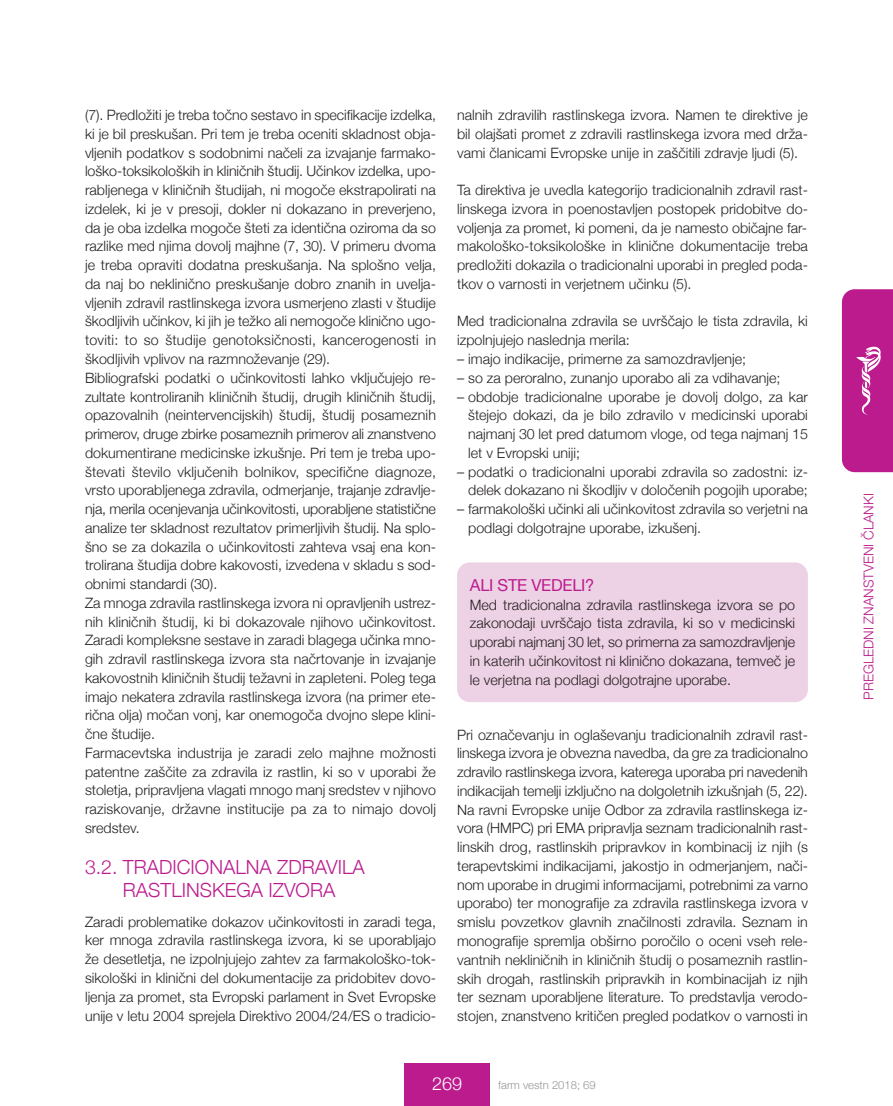
<style>
.page{position:relative;width:893px;height:1106px;background:#fff}
.page>*{position:absolute;margin:0;border:0;box-sizing:border-box;transform-origin:0 0}
.t1{font:300 19.5px/22.5px "Helvetica Neue";color:#bc1b8d;text-align:center}
.t2{font:300 18px "Helvetica Neue";color:#fff}
.t3{font:16.5px "Helvetica Neue";letter-spacing:-.015em;color:#bc1b8d}
.t4{font:300 14.25px/18.8px "Helvetica Neue";color:#231f20;text-align:justify}
.t5{font:300 13.5px "Helvetica Neue";color:#bc1b8d}
.t6{font:300 11.25px "Helvetica Neue";color:#939598}
</style>
<div class="page">
<div style="left:405px;top:1063px;width:85px;height:43px;background:#bc1b8d"></div>
<svg style="left:842px;top:289px;width:51px;height:183px;background:#bf2692"></svg>
<div style="left:457px;top:562px;width:351px;height:140px;background:#edd1e4;border-radius:13px"></div>
<p class="t4" style="left:85px;top:105px;width:352px;text-align:left">(7). Predložiti je treba točno sestavo in specifikacije izdelka, ki je bil preskušan. Pri tem je treba oceniti skladnost obja&shy;vljenih podatkov s sodobnimi načeli za izvajanje farmako&shy;loško-toksikoloških in kliničnih študij. Učinkov izdelka, upo&shy;rabljenega v kliničnih študijah, ni mogoče ekstrapolirati na izdelek, ki je v presoji, dokler ni dokazano in preverjeno, da je oba izdelka mogoče šteti za identična oziroma da so razlike med njima dovolj majhne (7, 30). V primeru dvoma je treba opraviti dodatna preskušanja. Na splošno velja, da naj bo neklinično preskušanje dobro znanih in uvelja&shy;vljenih zdravil rastlinskega izvora usmerjeno zlasti v študije škodljivih učinkov, ki jih je težko ali nemogoče klinično ugo&shy;toviti: to so študije genotoksičnosti, kancerogenosti in škodljivih vplivov na razmnoževanje (29).<br>Bibliografski podatki o učinkovitosti lahko vključujejo re&shy;zultate kontroliranih kliničnih študij, drugih kliničnih študij, opazovalnih (neintervencijskih) študij, študij posameznih primerov, druge zbirke posameznih primerov ali znanstveno dokumentirane medicinske izkušnje. Pri tem je treba upo&shy;števati število vključenih bolnikov, specifične diagnoze, vrsto uporabljenega zdravila, odmerjanje, trajanje zdravlje&shy;nja, merila ocenjevanja učinkovitosti, uporabljene statistične analize ter skladnost rezultatov primerljivih študij. Na splo&shy;šno se za dokazila o učinkovitosti zahteva vsaj ena kon&shy;trolirana študija dobre kakovosti, izvedena v skladu s sod&shy;obnimi standardi (30).<br>Za mnoga zdravila rastlinskega izvora ni opravljenih ustrez&shy;nih kliničnih študij, ki bi dokazovale njihovo učinkovitost.<br>Zaradi kompleksne sestave in zaradi blagega učinka mno&shy;gih zdravil rastlinskega izvora sta načrtovanje in izvajanje kakovostnih kliničnih študij težavni in zapleteni. Poleg tega imajo nekatera zdravila rastlinskega izvora (na primer ete&shy;rična olja) močan vonj, kar onemogoča dvojno slepe klini&shy;čne študije.<br>farmacevtska industrija je zaradi zelo majhne možnosti patentne zaščite za zdravila iz rastlin, ki so v uporabi že stoletja, pripravljena vlagati mnogo manj sredstev v njihovo raziskovanje, državne institucije pa za to nimajo dovolj sredstev.</p>
<h1 class="t1" style="left:85px;top:855px;width:281px">3.2. TRADICIONALNA ZDRAVILA<br>RASTLINSKEGA IZVORA</h1>
<p class="t4" style="left:85px;top:912px;width:352px">Zaradi problematike dokazov učinkovitosti in zaradi tega, ker mnoga zdravila rastlinskega izvora, ki se uporabljajo že desetletja, ne izpolnjujejo zahtev za farmakološko-tok&shy;sikološki in klinični del dokumentacije za pridobitev dovo&shy;ljenja za promet, sta Evropski parlament in Svet Evropske unije v letu 2004 sprejela Direktivo 2004/24/ES o tradicio-</p>
<p class="t4" style="left:457px;top:105px;width:352px">nalnih zdravilih rastlinskega izvora. Namen te direktive je bil olajšati promet z zdravili rastlinskega izvora med drža&shy;vami članicami Evropske unije in zaščitili zdravje ljudi (5).</p>
<p class="t4" style="left:457px;top:180px;width:352px">Ta direktiva je uvedla kategorijo tradicionalnih zdravil rast&shy;linskega izvora in poenostavljen postopek pridobitve do&shy;voljenja za promet, ki pomeni, da je namesto običajne far&shy;makološko-toksikološke in klinične dokumentacije treba predložiti dokazila o tradicionalni uporabi in pregled poda&shy;tkov o varnosti in verjetnem učinku (5).</p>
<p class="t4" style="left:457px;top:312px;width:352px">Med tradicionalna zdravila se uvrščajo le tista zdravila, ki izpolnjujejo naslednja merila:</p>
<p class="t4" style="left:457px;top:349px;width:291px">– imajo indikacije, primerne za samozdravljenje;</p>
<p class="t4" style="left:457px;top:368px;width:325px">– so za peroralno, zunanjo uporabo ali za vdihavanje;</p>
<p class="t4" style="left:468px;top:387px;width:341px;text-indent:-11px">– obdobje tradicionalne uporabe je dovolj dolgo, za kar štejejo dokazi, da je bilo zdravilo v medicinski uporabi najmanj 30 let pred datumom vloge, od tega najmanj 15 let v Evropski uniji;</p>
<p class="t4" style="left:457px;top:462px;width:352px;text-align:right">– podatki o tradicionalni uporabi zdravila so zadostni: iz&shy;delek dokazano ni škodljiv v določenih pogojih uporabe;</p>
<p class="t4" style="left:468px;top:499px;width:341px;text-indent:-11px">– farmakološki učinki ali učinkovitost zdravila so verjetni na podlagi dolgotrajne uporabe, izkušenj.</p>
<p class="t3" style="left:470px;top:575px;width:126px">ALI STE VEDELI?</p>
<p class="t4" style="left:470px;top:595px;width:327px">Med tradicionalna zdravila rastlinskega izvora se po zakonodaji uvrščajo tista zdravila, ki so v medicinski uporabi najmanj 30 let, so primerna za samozdravljenje in katerih učinkovitost ni klinično dokazana, temveč je le verjetna na podlagi dolgotrajne uporabe.</p>
<p class="t4" style="left:457px;top:725px;width:352px">Pri označevanju in oglaševanju tradicionalnih zdravil rast&shy;linskega izvora je obvezna navedba, da gre za tradicionalno zdravilo rastlinskega izvora, katerega uporaba pri navedenih indikacijah temelji izključno na dolgoletnih izkušnjah (5, 22).<br>Na ravni Evropske unije Odbor za zdravila rastlinskega iz&shy;vora (HMPC) pri EMA pripravlja seznam tradicionalnih rast&shy;linskih drog, rastlinskih pripravkov in kombinacij iz njih (s terapevtskimi indikacijami, jakostjo in odmerjanjem, nači&shy;nom uporabe in drugimi informacijami, potrebnimi za varno uporabo) ter monografije za zdravila rastlinskega izvora v smislu povzetkov glavnih značilnosti zdravila. Seznam in monografije spremlja obširno poročilo o oceni vseh rele&shy;vantnih nekliničnih in kliničnih študij o posameznih rastlin&shy;skih drogah, rastlinskih pripravkih in kombinacijah iz njih ter seznam uporabljene literature. To predstavlja verodo&shy;stojen, znanstveno kritičen pregled podatkov o varnosti in</p>
<p class="t2" style="left:432px;top:1072px;width:32px">269</p>
<p class="t6" style="left:498px;top:1078px;width:99px">farm vestn 2018; 69</p>
<p class="t5" style="left:860px;top:700px;width:208px;rotate:-90deg">PREGLEDNI ZNANSTVENI ČLANKI</p>
</div>
